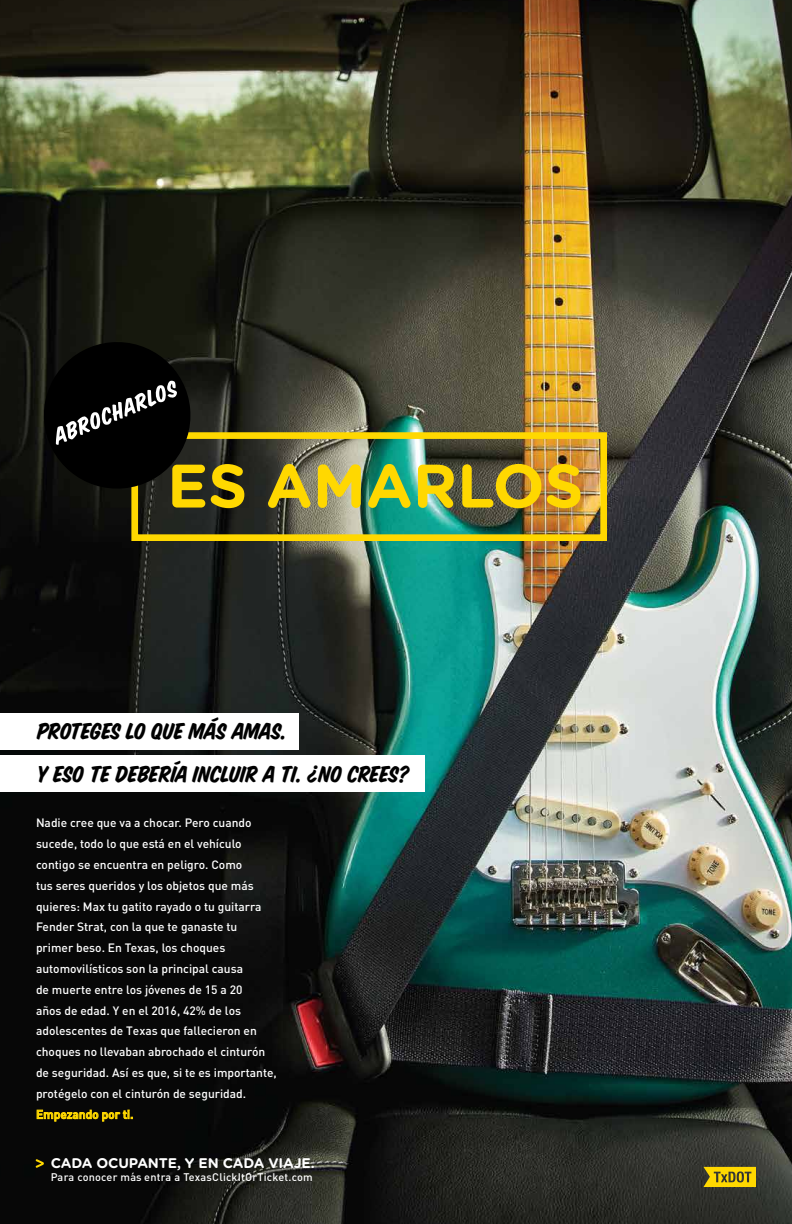
<style>
.page{position:relative;width:792px;height:1224px;background:#fff}
.page>*{position:absolute;margin:0;border:0;box-sizing:border-box;transform-origin:0 0}
.t1{font:25.3px "House Slant";letter-spacing:-.01em;color:#000}
.t2{font:700 14px "Gotham Rounded";letter-spacing:-.01em;color:#fff}
.t3{font:500 12px/20.8px "DIN";color:#fff}
.t4{font:500 12px "DIN";color:#ffd800}
.t5{font:500 10.9px "DIN";letter-spacing:.02em;color:#fff}
</style>
<div class="page">
<img style="left:0;top:0;width:792px;height:1224px">
<svg style="left:37px;top:1110px;width:96px;height:12px"></svg>
<svg style="left:703px;top:1167px;width:53px;height:20px"></svg>
<img style="left:128px;top:429px;width:482px;height:115px">
<svg style="left:211px;top:464px;width:33px;height:44px"></svg>
<svg style="left:268px;top:464px;width:42px;height:44px;background:#a39125"></svg>
<svg style="left:318px;top:464px;width:43px;height:44px;background:#ddc53a"></svg>
<svg style="left:368px;top:464px;width:43px;height:44px;background:#7db345"></svg>
<svg style="left:418px;top:465px;width:36px;height:43px;background:#c9ba27"></svg>
<svg style="left:462px;top:464px;width:79px;height:44px;background:#ad9322"></svg>
<svg style="left:547px;top:464px;width:34px;height:44px"></svg>
<svg style="left:41px;top:339px;width:164px;height:169px;background:#1e1d12"></svg>
<div style="left:0;top:713px;width:299px;height:37px;background:#fff"></div>
<div style="left:0;top:756px;width:425px;height:36px;background:#fff"></div>
<svg style="left:36px;top:1159px;width:8px;height:9px"></svg>
<h1 class="t1" style="left:37px;top:716px;width:251px">PROTEGES LO QUE MÁS AMAS.</h1>
<h1 class="t1" style="left:37px;top:759px;width:374px">Y ESO TE DEBERÍA INCLUIR A TI. ¿NO CREES?</h1>
<p class="t3" style="left:36px;top:812px;width:242px">Nadie cree que va a chocar. Pero cuando sucede, todo lo que está en el vehículo contigo se encuentra en peligro. Como<br>tus seres queridos y los objetos que más quieres: Max tu gatito rayado o tu guitarra Fender Strat, con la que te ganaste tu primer beso. En Texas, los choques automovilísticos son la principal causa<br>de muerte entre los jóvenes de 15 a 20<br>años de edad. Y en el 2016, 42% de los adolescentes de Texas que fallecieron en choques no llevaban abrochado el cinturón de seguridad. Así es que, si te es importante, protégelo con el cinturón de seguridad.</p>
<p class="t4" style="left:36px;top:1107px;width:99px">Empezando por ti.</p>
<p class="t2" style="left:51px;top:1153px;width:266px">CADA OCUPANTE, Y EN CADA VIAJE.</p>
<p class="t5" style="left:51px;top:1170px;width:264px">Para conocer m´as entra a TexasClickItOrTicket.com</p>
</div>
